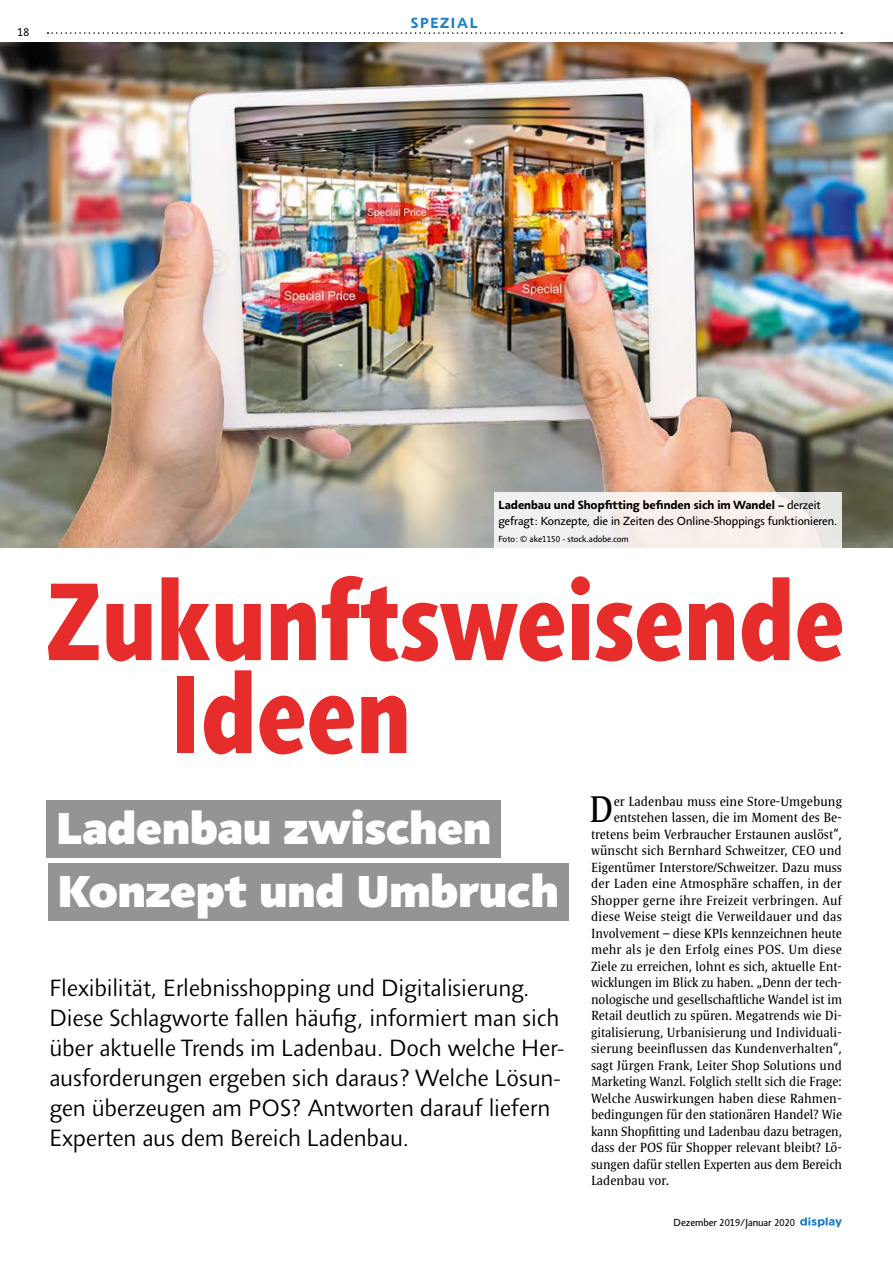
<style>
.page{position:relative;width:893px;height:1263px;background:#fff}
.page>*{position:absolute;margin:0;border:0;box-sizing:border-box;transform-origin:0 0}
.t1{font:800 condensed 112.5px/93px "Agilita LT Pro";color:#e62d2b}
.t2{font:900 45.6px/63.2px "Agilita LT Pro";color:#fff}
.t3{font:37.8px "Satero Serif LT Pro";color:#000}
.t4{font:300 24px/30px "Agilita LT Pro";color:#000}
.t5{font:700 15px "Agilita LT Pro";color:#2081c4}
.t6{font:13.5px "Satero Serif LT Pro";color:#000}
.t7{font:13.5px "Satero Serif LT Pro";color:#000;scale:.96 1}
.t8{font:12px/16.5px "Agilita LT Pro";color:#000}
.t9{font:11.85px "Agilita LT Pro";color:#000}
.t10{font:10.5px "Agilita LT Pro";color:#000}
.t11{font:9px "Agilita LT Pro";color:#000}
.s1{font-weight:700}
</style>
<div class="page">
<div style="left:47px;top:800px;width:454px;height:58px;background:#949495"></div>
<div style="left:48px;top:864px;width:520px;height:57px;background:#949495"></div>
<img style="left:0;top:43px;width:893px;height:504px">
<svg style="left:494px;top:492px;width:348px;height:56px;fill:#f6efeb"></svg>
<svg style="left:800px;top:1217px;width:42px;height:10px"></svg>
<svg style="left:48px;top:32px;width:794px;height:2px"></svg>
<p class="t9" style="left:18px;top:23px;width:13px">18</p>
<p class="t5" style="left:411px;top:12px;width:11px">spezial</p>
<p class="t8" style="left:498px;top:496px;width:340px"><span class="s1">Ladenbau und Shopfitting befinden sich im Wandel –</span> derzeit gefragt: Konzepte, die in Zeiten des Online-Shoppings funktionieren.</p>
<p class="t11" style="left:498px;top:532px;width:132px">Foto: © ake1150 - stock.adobe.com</p>
<h1 class="t1" style="left:170px;top:575px;width:675px;text-indent:-124px">Zukunftsweisende<br>Ideen</h1>
<h2 class="t2" style="left:56px;top:796px;width:504px">Ladenbau zwischen<br>Konzept und Umbruch</h2>
<p class="t4" style="left:50px;top:973px;width:516px">Flexibilität, Erlebnisshopping und Digitalisierung.<br>Diese Schlagworte fallen häufig, informiert man sich über aktuelle Trends im Ladenbau. Doch welche Her&shy;ausforderungen ergeben sich daraus? Welche Lösun&shy;gen überzeugen am POS? Antworten darauf liefern Experten aus dem Bereich Ladenbau.</p>
<h3 class="t3" style="left:589px;top:787px;width:26px">D</h3>
<p class="t6" style="left:614px;top:793px;width:230px">er Ladenbau muss eine Store-Umgebung</p>
<p class="t6" style="left:614px;top:809px;width:230px">entstehen lassen, die im Moment des Be-</p>
<p class="t6" style="left:591px;top:826px;width:252px">tretens beim Verbraucher Erstaunen auslöst“,</p>
<p class="t6" style="left:591px;top:842px;width:252px">wünscht sich Bernhard Schweitzer, CEO und</p>
<p class="t6" style="left:591px;top:859px;width:252px">Eigentümer Interstore/Schweitzer. Dazu muss</p>
<p class="t6" style="left:591px;top:875px;width:252px">der Laden eine Atmosphäre schaffen, in der</p>
<p class="t6" style="left:591px;top:892px;width:252px">Shopper gerne ihre Freizeit verbringen. Auf</p>
<p class="t6" style="left:591px;top:908px;width:252px">diese Weise steigt die Verweildauer und das</p>
<p class="t6" style="left:591px;top:925px;width:252px">Involvement – diese KPIs kennzeichnen heute</p>
<p class="t6" style="left:591px;top:941px;width:252px">mehr als je den Erfolg eines POS. Um diese</p>
<p class="t6" style="left:591px;top:958px;width:252px">Ziele zu erreichen, lohnt es sich, aktuelle Ent-</p>
<p class="t7" style="left:591px;top:974px;width:263px">wicklungen im Blick zu haben. „Denn der tech-</p>
<p class="t7" style="left:591px;top:991px;width:263px">nologische und gesellschaftliche Wandel ist im</p>
<p class="t6" style="left:591px;top:1007px;width:252px">Retail deutlich zu spüren. Megatrends wie Di-</p>
<p class="t6" style="left:591px;top:1024px;width:252px">gitalisierung, Urbanisierung und Individuali-</p>
<p class="t6" style="left:591px;top:1040px;width:252px">sierung beeinflussen das Kundenverhalten“,</p>
<p class="t6" style="left:591px;top:1057px;width:252px">sagt Jürgen Frank, Leiter Shop Solutions und</p>
<p class="t6" style="left:591px;top:1073px;width:252px">Marketing Wanzl. Folglich stellt sich die Frage:</p>
<p class="t6" style="left:591px;top:1090px;width:252px">Welche Auswirkungen haben diese Rahmen-</p>
<p class="t6" style="left:591px;top:1106px;width:253px">bedingungen für den stationären Handel? Wie</p>
<p class="t7" style="left:591px;top:1123px;width:263px">kann Shopfitting und Ladenbau dazu betragen,</p>
<p class="t6" style="left:591px;top:1139px;width:252px">dass der POS für Shopper relevant bleibt? Lö-</p>
<p class="t7" style="left:591px;top:1156px;width:263px">sungen dafür stellen Experten aus dem Bereich</p>
<p class="t6" style="left:591px;top:1172px;width:79px">Ladenbau vor.</p>
<p class="t10" style="left:674px;top:1215px;width:123px">Dezember 2019/Januar 2020</p>
</div>
